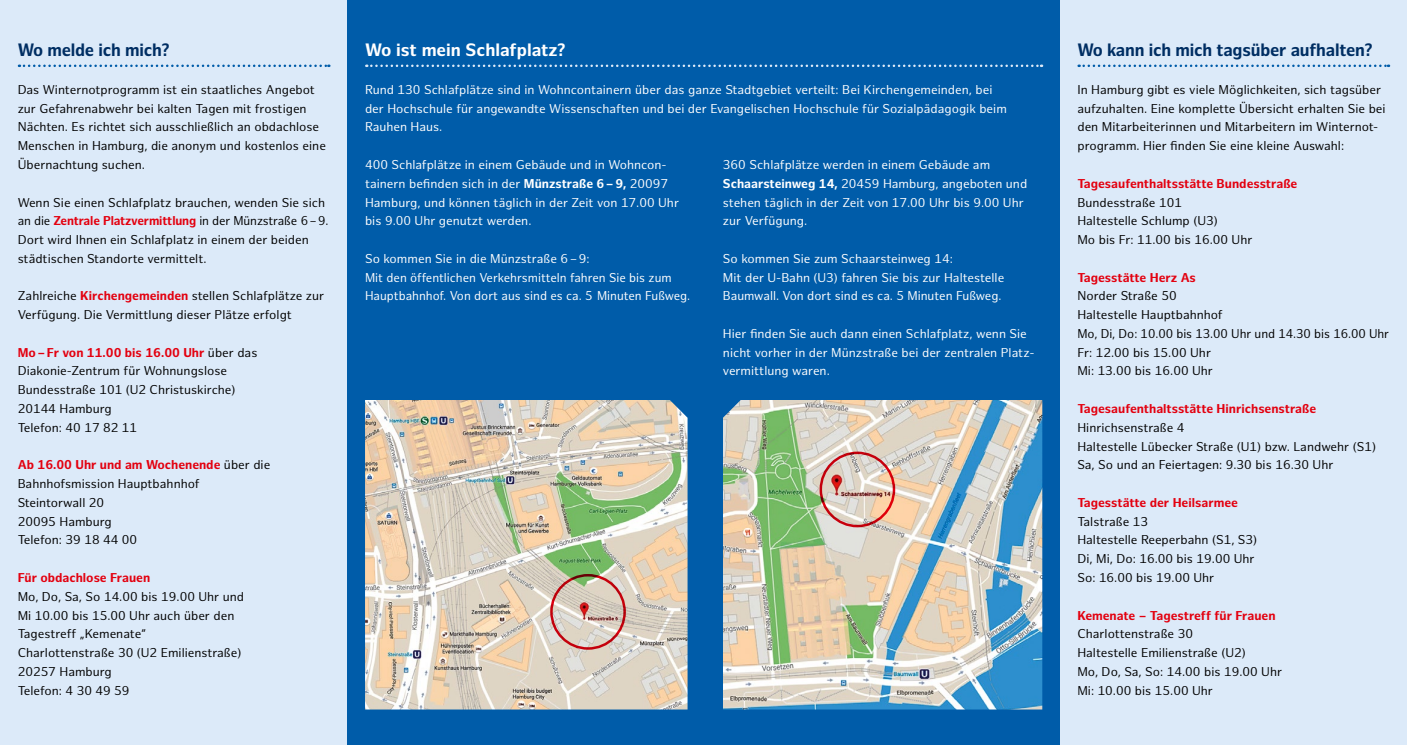
<style>
.page{position:relative;width:1407px;height:745px;background:#fff}
.page>*{position:absolute;margin:0;border:0;box-sizing:border-box;transform-origin:0 0}
.t1{font:700 17.5px "Hamburg Sans";letter-spacing:-.01em;color:#002e63}
.t2{font:700 17.5px "Hamburg Sans";color:#fff}
.t3{font:12.5px/18.8px "Hamburg Sans";color:#000}
.t4{font:12.5px/18.8px "Hamburg Sans";color:#fff}
.t5{font:700 12.5px "Hamburg Sans";color:#e3000f}
.s1{font-weight:700;color:#e3000f}
.s2{font-weight:400;color:#000}
.s3{font-weight:700}
</style>
<div class="page">
<div style="left:0;top:0;width:347px;height:744px;background:#dceaf9"></div>
<div style="left:1059px;top:0;width:348px;height:744px;background:#dceaf9"></div>
<div style="left:347px;top:0;width:712px;height:744px;background:#005ca9"></div>
<img style="left:365px;top:400px;width:322px;height:309px">
<img style="left:723px;top:400px;width:319px;height:309px">
<div style="left:819px;top:451px;width:76px;height:76px;border:2px solid #e3000f;border-radius:50%"></div>
<div style="left:550px;top:573px;width:76px;height:76px;border:2px solid #e3000f;border-radius:50%"></div>
<svg style="left:19px;top:64px;width:310px;height:3px"></svg>
<svg style="left:1078px;top:64px;width:311px;height:3px"></svg>
<svg style="left:366px;top:64px;width:676px;height:3px"></svg>
<p class="t1" style="left:18px;top:40px;width:153px">Wo melde ich mich?</p>
<p class="t3" style="left:18px;top:80px;width:310px">Das Winternotprogramm ist ein staatliches Angebot zur Gefahrenabwehr bei kalten Tagen mit frostigen Nächten. Es richtet sich ausschließlich an obdachlose Menschen in Hamburg, die anonym und kostenlos eine Übernachtung suchen.</p>
<p class="t3" style="left:18px;top:193px;width:312px">Wenn Sie einen Schlafplatz brauchen, wenden Sie sich an die <span class="s1">Zentrale Platzvermittlung</span> in der Münzstraße 6–9.<br>Dort wird Ihnen ein Schlafplatz in einem der beiden städtischen Standorte vermittelt.</p>
<p class="t3" style="left:18px;top:287px;width:308px">Zahlreiche <span class="s1">Kirchengemeinden</span> stellen Schlafplätze zur<br>Verfügung. Die Vermittlung dieser Plätze erfolgt</p>
<p class="t5" style="left:18px;top:345px;width:241px">Mo–Fr von 11.00 bis 16.00 Uhr <span class="s2">über das</span></p>
<p class="t3" style="left:18px;top:362px;width:211px">Diakonie-Zentrum für Wohnungslose</p>
<p class="t3" style="left:18px;top:380px;width:219px">Bundesstraße 101 (U2 Christuskirche)</p>
<p class="t3" style="left:18px;top:399px;width:96px">20144 Hamburg</p>
<p class="t3" style="left:18px;top:418px;width:121px">Telefon: 40 17 82 11</p>
<p class="t5" style="left:18px;top:457px;width:254px">Ab 16.00 Uhr und am Wochenende <span class="s2">über die</span></p>
<p class="t3" style="left:18px;top:474px;width:183px">Bahnhofsmission Hauptbahnhof</p>
<p class="t3" style="left:18px;top:493px;width:88px">Steintorwall 20</p>
<p class="t3" style="left:18px;top:512px;width:96px">20095 Hamburg</p>
<p class="t3" style="left:18px;top:530px;width:121px">Telefon: 39 18 44 00</p>
<p class="t5" style="left:18px;top:570px;width:134px">Für obdachlose Frauen</p>
<p class="t3" style="left:18px;top:587px;width:228px">Mo, Do, Sa, So 14.00 bis 19.00 Uhr und</p>
<p class="t3" style="left:18px;top:605px;width:218px">Mi 10.00 bis 15.00 Uhr auch über den</p>
<p class="t3" style="left:18px;top:624px;width:130px">Tagestreff „Kemenate“</p>
<p class="t3" style="left:18px;top:643px;width:225px">Charlottenstraße 30 (U2 Emilienstraße)</p>
<p class="t3" style="left:18px;top:662px;width:96px">20257 Hamburg</p>
<p class="t3" style="left:18px;top:680px;width:113px">Telefon: 4 30 49 59</p>
<p class="t2" style="left:365px;top:40px;width:202px">Wo ist mein Schlafplatz?</p>
<p class="t4" style="left:365px;top:80px;width:629px">Rund 130 Schlafplätze sind in Wohncontainern über das ganze Stadtgebiet verteilt: Bei Kirchengemeinden, bei</p>
<p class="t4" style="left:365px;top:99px;width:643px">der Hochschule für angewandte Wissenschaften und bei der Evangelischen Hochschule für Sozialpädagogik beim</p>
<p class="t4" style="left:365px;top:118px;width:79px">Rauhen Haus.</p>
<p class="t4" style="left:365px;top:155px;width:315px">400 Schlafplätze in einem Gebäude und in Wohncon&shy;tainern befinden sich in der <span class="s3">Münzstraße 6–9,</span> 20097<br>Hamburg, und können täglich in der Zeit von 17.00 Uhr bis 9.00 Uhr genutzt werden.</p>
<p class="t4" style="left:365px;top:249px;width:226px">So kommen Sie in die Münzstraße 6–9:</p>
<p class="t4" style="left:365px;top:268px;width:327px">Mit den öffentlichen Verkehrsmitteln fahren Sie bis zum<br>Hauptbahnhof. Von dort aus sind es ca. 5 Minuten Fußweg.</p>
<p class="t4" style="left:723px;top:155px;width:269px">360 Schlafplätze werden in einem Gebäude am</p>
<p class="t4" style="left:723px;top:174px;width:306px"><span class="s3">Schaarsteinweg 14,</span> 20459 Hamburg, angeboten und stehen täglich in der Zeit von 17.00 Uhr bis 9.00 Uhr zur Verfügung.</p>
<p class="t4" style="left:723px;top:249px;width:231px">So kommen Sie zum Schaarsteinweg 14:</p>
<p class="t4" style="left:723px;top:268px;width:283px">Mit der U-Bahn (U3) fahren Sie bis zur Haltestelle<br>Baumwall. Von dort sind es ca. 5 Minuten Fußweg.</p>
<p class="t4" style="left:723px;top:324px;width:313px">Hier finden Sie auch dann einen Schlafplatz, wenn Sie nicht vorher in der Münzstraße bei der zentralen Platz&shy;vermittlung waren.</p>
<p class="t1" style="left:1077px;top:40px;width:297px">Wo kann ich mich tagsüber aufhalten?</p>
<p class="t3" style="left:1077px;top:80px;width:310px">In Hamburg gibt es viele Möglichkeiten, sich tagsüber aufzuhalten. Eine komplette Übersicht erhalten Sie bei den Mitarbeiterinnen und Mitarbeitern im Winternot&shy;programm. Hier finden Sie eine kleine Auswahl:</p>
<p class="t5" style="left:1077px;top:176px;width:222px">Tagesaufenthaltsstätte Bundesstraße</p>
<p class="t3" style="left:1077px;top:193px;width:106px">Bundesstraße 101</p>
<p class="t3" style="left:1077px;top:212px;width:142px">Haltestelle Schlump (U3)</p>
<p class="t3" style="left:1077px;top:230px;width:176px">Mo bis Fr: 11.00 bis 16.00 Uhr</p>
<p class="t5" style="left:1077px;top:270px;width:120px">Tagesstätte Herz As</p>
<p class="t3" style="left:1077px;top:287px;width:101px">Norder Straße 50</p>
<p class="t3" style="left:1077px;top:305px;width:147px">Haltestelle Hauptbahnhof</p>
<p class="t3" style="left:1077px;top:324px;width:313px">Mo, Di, Do: 10.00 bis 13.00 Uhr und 14.30 bis 16.00 Uhr</p>
<p class="t3" style="left:1077px;top:343px;width:135px">Fr: 12.00 bis 15.00 Uhr</p>
<p class="t3" style="left:1077px;top:362px;width:137px">Mi: 13.00 bis 16.00 Uhr</p>
<p class="t5" style="left:1077px;top:401px;width:240px">Tagesaufenthaltsstätte Hinrichsenstraße</p>
<p class="t3" style="left:1077px;top:418px;width:109px">Hinrichsenstraße 4</p>
<p class="t3" style="left:1077px;top:437px;width:300px">Haltestelle Lübecker Straße (U1) bzw. Landwehr (S1)</p>
<p class="t3" style="left:1077px;top:455px;width:257px">Sa, So und an Feiertagen: 9.30 bis 16.30 Uhr</p>
<p class="t5" style="left:1077px;top:495px;width:162px">Tagesstätte der Heilsarmee</p>
<p class="t3" style="left:1077px;top:512px;width:72px">Talstraße 13</p>
<p class="t3" style="left:1077px;top:530px;width:181px">Haltestelle Reeperbahn (S1, S3)</p>
<p class="t3" style="left:1077px;top:549px;width:179px">Di, Mi, Do: 16.00 bis 19.00 Uhr</p>
<p class="t3" style="left:1077px;top:568px;width:138px">So: 16.00 bis 19.00 Uhr</p>
<p class="t5" style="left:1077px;top:607px;width:200px">Kemenate – Tagestreff für Frauen</p>
<p class="t3" style="left:1077px;top:624px;width:117px">Charlottenstraße 30</p>
<p class="t3" style="left:1077px;top:643px;width:170px">Haltestelle Emilienstraße (U2)</p>
<p class="t3" style="left:1077px;top:662px;width:206px">Mo, Do, Sa, So: 14.00 bis 19.00 Uhr</p>
<p class="t3" style="left:1077px;top:680px;width:137px">Mi: 10.00 bis 15.00 Uhr</p>
</div>
